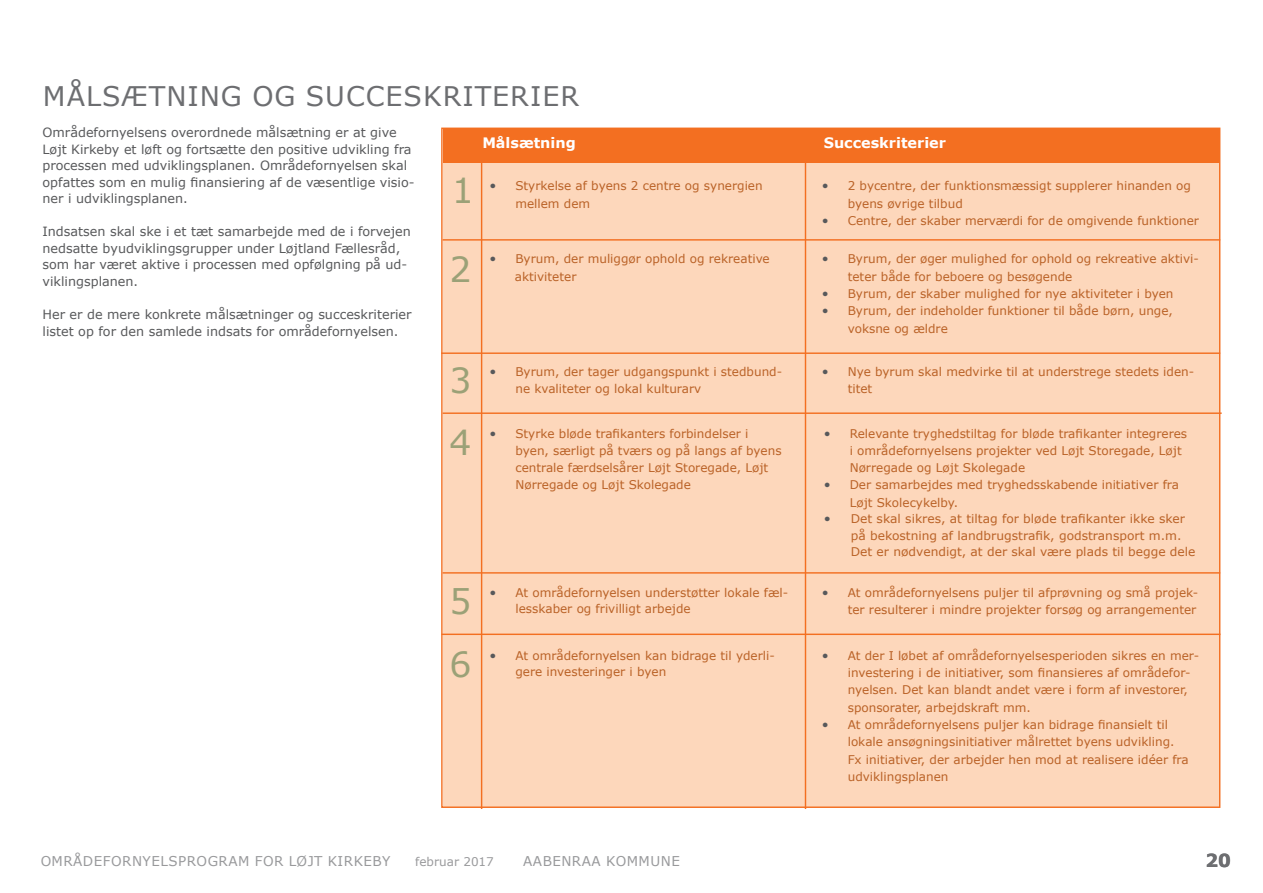
<style>
.page{position:relative;width:1263px;height:893px;background:#fff}
.page>*{position:absolute;margin:0;border:0;box-sizing:border-box;transform-origin:0 0}
.t1{font:34.5px/61.5px "Verdana";color:#9ba177}
.t2{font:27px "Verdana";letter-spacing:.035em;color:#6d6e71}
.t3{font:700 18px "Verdana";color:#6d6e71}
.t4{font:700 14.4px "Verdana";color:#fff}
.t5{font:13.5px "Verdana";letter-spacing:.035em;color:#6d6e71}
.t6{font:12.75px/16.5px "Verdana";color:#58595b}
.t7{font:12px/17.2px "Verdana";color:#ba6227}
.t8{font:12px "Verdana";color:#6d6e71}
.s1{font-size:12.75px;color:#58595b}
</style>
<div class="page">
<div style="left:443px;top:148px;width:776px;height:660px;background:#fdd7bb"></div>
<div style="left:443px;top:128px;width:776px;height:34px;background:#f36f21"></div>
<hr style="left:443px;top:239px;width:777px;height:2px;background:#f36f21">
<hr style="left:441px;top:352px;width:779px;height:2px;background:#f36f21">
<hr style="left:443px;top:412px;width:779px;height:2px;background:#f36f21">
<hr style="left:443px;top:572px;width:777px;height:2px;background:#f36f21">
<hr style="left:441px;top:634px;width:779px;height:1px;background:#f36f21">
<hr style="left:805px;top:162px;width:1px;height:647px;background:#f36f21">
<hr style="left:481px;top:162px;width:1px;height:647px;background:#f36f21">
<h2 class="t2" style="left:43px;top:78px;width:538px">MÅLSÆTNING OG SUCCESKRITERIER</h2>
<p class="t6" style="left:43px;top:124px;width:374px">Områdefornyelsens overordnede målsætning er at give Løjt Kirkeby et løft og fortsætte den positive udvikling fra processen med udviklingsplanen. Områdefornyelsen skal opfattes som en mulig finansiering af de væsentlige visio&shy;ner i udviklingsplanen.</p>
<p class="t6" style="left:43px;top:223px;width:370px">Indsatsen skal ske i et tæt samarbejde med de i forvejen nedsatte byudviklingsgrupper under Løjtland Fællesråd, som har været aktive i processen med opfølgning på ud&shy;viklingsplanen.</p>
<p class="t6" style="left:43px;top:305px;width:371px;line-height:17.2px">Her er de mere konkrete målsætninger og succeskriterier listet op for den samlede indsats for områdefornyelsen.</p>
<h1 class="t1" style="left:452px;top:159px;width:23px">1</h1>
<h1 class="t1" style="left:450px;top:238px;width:23px">2</h1>
<p class="t4" style="left:482px;top:132px;width:95px">Målsætning</p>
<p class="t4" style="left:824px;top:132px;width:124px">Succeskriterier</p>
<p class="t7" style="left:848px;top:177px;width:345px;text-indent:-26px"><span class="s1">•</span> 2 bycentre, der funktionsmæssigt supplerer hinanden og byens øvrige tilbud</p>
<p class="t7" style="left:822px;top:212px;width:379px"><span class="s1">•</span> Centre, der skaber merværdi for de omgivende funktioner</p>
<p class="t7" style="left:848px;top:250px;width:353px;text-indent:-26px"><span class="s1">•</span> Byrum, der øger mulighed for ophold og rekreative aktivi&shy;teter både for beboere og besøgende</p>
<p class="t7" style="left:822px;top:285px;width:353px"><span class="s1">•</span> Byrum, der skaber mulighed for nye aktiviteter i byen</p>
<p class="t7" style="left:848px;top:302px;width:327px;text-indent:-26px"><span class="s1">•</span> Byrum, der indeholder funktioner til både børn, unge, voksne og ældre</p>
<p class="t7" style="left:515px;top:177px;width:249px;text-indent:-26px"><span class="s1">•</span> Styrkelse af byens 2 centre og synergien mellem dem</p>
<p class="t7" style="left:515px;top:250px;width:256px;text-indent:-25px"><span class="s1">•</span> Byrum, der muliggør ophold og rekreative aktiviteter</p>
<h1 class="t1" style="left:449px;top:350px;width:24px">3<br>4</h1>
<h1 class="t1" style="left:449px;top:570px;width:23px;line-height:63px">5<br>6</h1>
<p class="t7" style="left:515px;top:363px;width:268px;text-indent:-26px"><span class="s1">•</span> Byrum, der tager udgangspunkt i stedbund&shy;ne kvaliteter og lokal kulturarv</p>
<p class="t7" style="left:515px;top:424px;width:268px;text-indent:-26px"><span class="s1">•</span> Styrke bløde trafikanters forbindelser i byen, særligt på tværs og på langs af byens centrale færdselsårer Løjt Storegade, Løjt Nørregade og Løjt Skolegade</p>
<p class="t7" style="left:515px;top:584px;width:274px;line-height:15.9px;text-indent:-26px"><span class="s1">•</span> At områdefornyelsen understøtter lokale fæl&shy;lesskaber og frivilligt arbejde</p>
<p class="t7" style="left:848px;top:363px;width:348px;text-indent:-26px"><span class="s1">•</span> Nye byrum skal medvirke til at understrege stedets iden&shy;titet</p>
<p class="t7" style="left:850px;top:424px;width:339px;text-indent:-26px"><span class="s1">•</span> Relevante tryghedstiltag for bløde trafikanter integreres i områdefornyelsens projekter ved Løjt Storegade, Løjt<br>Nørregade og Løjt Skolegade</p>
<p class="t7" style="left:850px;top:476px;width:331px;text-indent:-26px"><span class="s1">•</span> Der samarbejdes med tryghedsskabende initiativer fra<br>Løjt Skolecykelby.</p>
<p class="t7" style="left:851px;top:510px;width:346px;line-height:16.6px;text-indent:-27px"><span class="s1">•</span> Det skal sikres, at tiltag for bløde trafikanter ikke sker på bekostning af landbrugstrafik, godstransport m.m.<br>Det er nødvendigt, at der skal være plads til begge dele</p>
<p class="t7" style="left:822px;top:584px;width:378px;text-align:right"><span class="s1">•</span> At områdefornyelsens puljer til afprøvning og små projek&shy;ter resulterer i mindre projekter forsøg og arrangementer</p>
<p class="t7" style="left:515px;top:647px;width:261px;line-height:15.9px;text-indent:-26px"><span class="s1">•</span> At områdefornyelsen kan bidrage til yderli&shy;gere investeringer i byen</p>
<p class="t7" style="left:848px;top:647px;width:353px;text-indent:-26px"><span class="s1">•</span> At der I løbet af områdefornyelsesperioden sikres en mer&shy;investering i de initiativer, som finansieres af områdefor&shy;nyelsen. Det kan blandt andet være i form af investorer, sponsorater, arbejdskraft mm.</p>
<p class="t7" style="left:848px;top:716px;width:342px;text-indent:-26px"><span class="s1">•</span> At områdefornyelsens puljer kan bidrage finansielt til lokale ansøgningsinitiativer målrettet byens udvikling.<br>Fx initiativer, der arbejder hen mod at realisere idéer fra udviklingsplanen</p>
<p class="t5" style="left:40px;top:852px;width:352px">OMRÅDEFORNYELSPROGRAM FOR LØJT KIRKEBY</p>
<p class="t8" style="left:415px;top:853px;width:80px">februar 2017</p>
<p class="t5" style="left:523px;top:852px;width:158px">AABENRAA KOMMUNE</p>
<h3 class="t3" style="left:1205px;top:847px;width:27px">20</h3>
</div>
